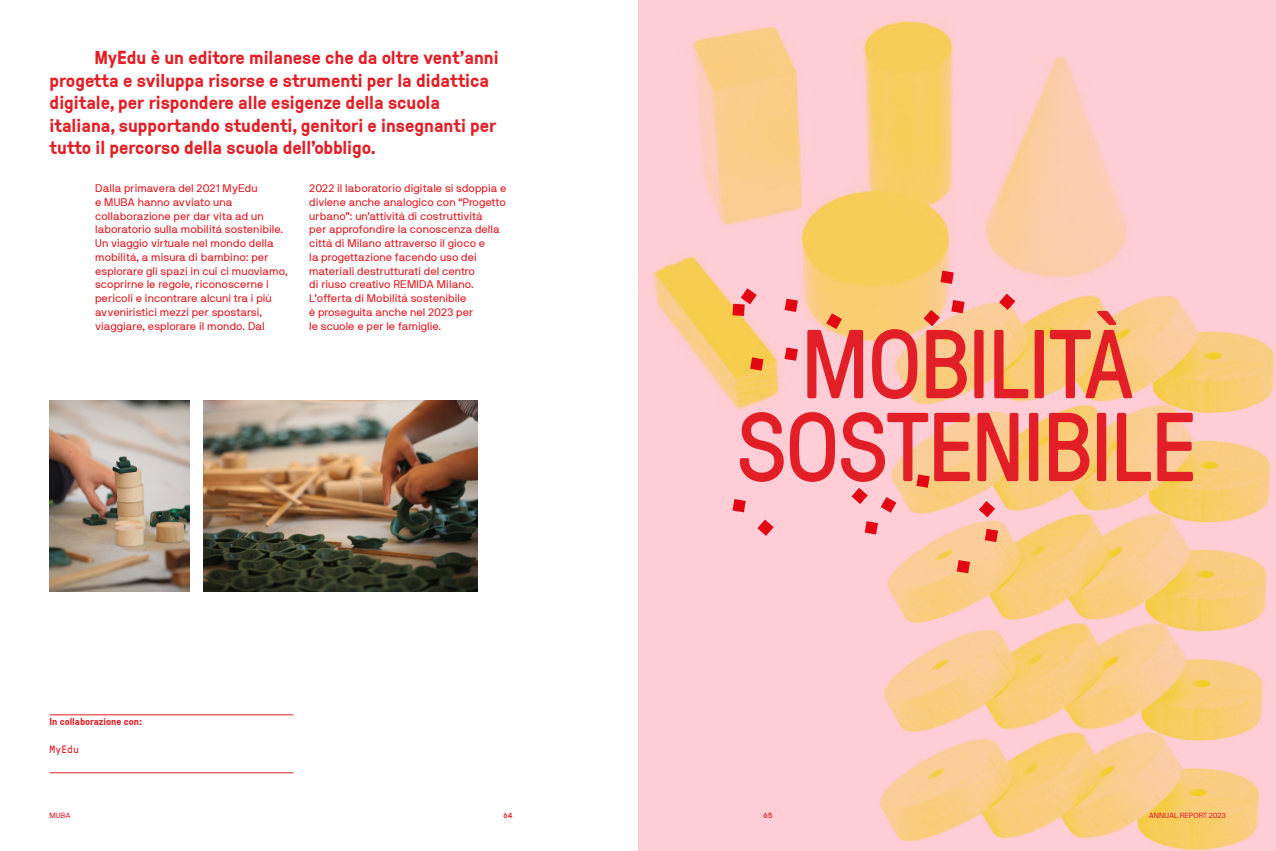
<style>
.page{position:relative;width:1276px;height:851px;background:#fff}
.page>*{position:absolute;margin:0;border:0;box-sizing:border-box;transform-origin:0 0}
.t1{font:97.5px/82.9px "GT Pressura";letter-spacing:-.015em;color:#e21f26;text-align:center}
.t2{font:700 18.75px/22.5px "GT Pressura";color:#e21f26}
.t3{font:11px/13.8px "NB International Regular Webfont";letter-spacing:.01em;color:#e21f26}
.t4{font:10.62px "GT Pressura Mono";color:#e21f26}
.t5{font:700 10px "GT Pressura";color:#e21f26}
.t6{font:7.5px "NB International Regular Webfont";color:#e21f26}
.t7{font:7.5px "NB International Bold Webfont";color:#e21f26}
</style>
<div class="page">
<img style="left:638px;top:0;width:638px;height:850px">
<hr style="left:50px;top:772px;width:243px;height:1px;background:#e21f26">
<hr style="left:50px;top:714px;width:243px;height:1px;background:#e21f26">
<img style="left:50px;top:400px;width:139px;height:191px">
<img style="left:203px;top:400px;width:275px;height:191px">
<svg style="left:826px;top:313px;width:16px;height:16px"></svg>
<svg style="left:880px;top:497px;width:16px;height:15px"></svg>
<svg style="left:916px;top:474px;width:13px;height:13px"></svg>
<svg style="left:984px;top:528px;width:14px;height:14px"></svg>
<svg style="left:940px;top:270px;width:14px;height:14px"></svg>
<svg style="left:784px;top:298px;width:14px;height:14px"></svg>
<svg style="left:732px;top:288px;width:25px;height:28px"></svg>
<svg style="left:750px;top:357px;width:13px;height:13px"></svg>
<svg style="left:999px;top:293px;width:16px;height:17px"></svg>
<svg style="left:784px;top:347px;width:14px;height:14px"></svg>
<svg style="left:732px;top:499px;width:14px;height:13px"></svg>
<svg style="left:951px;top:300px;width:13px;height:13px"></svg>
<svg style="left:864px;top:521px;width:14px;height:13px"></svg>
<svg style="left:956px;top:560px;width:14px;height:13px"></svg>
<svg style="left:923px;top:310px;width:17px;height:16px"></svg>
<svg style="left:978px;top:501px;width:17px;height:16px"></svg>
<svg style="left:757px;top:519px;width:16px;height:17px"></svg>
<svg style="left:851px;top:487px;width:17px;height:17px"></svg>
<p class="t2" style="left:50px;top:46px;width:450px;text-indent:45px">MyEdu è un editore milanese che da oltre vent’anni progetta e sviluppa risorse e strumenti per la didattica digitale, per rispondere alle esigenze della scuola italiana, supportando studenti, genitori e insegnanti per tutto il percorso della scuola dell’obbligo.</p>
<p class="t3" style="left:95px;top:181px;width:194px">Dalla primavera del 2021 MyEdu<br>e MUBA hanno avviato una collaborazione per dar vita ad un laboratorio sulla mobilità sostenibile.<br>Un viaggio virtuale nel mondo della mobilità, a misura di bambino: per esplorare gli spazi in cui ci muoviamo, scoprirne le regole, riconoscerne i pericoli e incontrare alcuni tra i più avveniristici mezzi per spostarsi, viaggiare, esplorare il mondo. Dal</p>
<p class="t3" style="left:309px;top:181px;width:199px">2022 il laboratorio digitale si sdoppia e diviene anche analogico con “Progetto urbano”: un’attività di costruttività<br>per approfondire la conoscenza della città di Milano attraverso il gioco e<br>la progettazione facendo uso dei materiali destrutturati del centro<br>di riuso creativo REMIDA Milano.<br>L’offerta di Mobilità sostenibile<br>è proseguita anche nel 2023 per<br>le scuole e per le famiglie.</p>
<p class="t5" style="left:50px;top:714px;width:94px">In collaborazione con:</p>
<p class="t4" style="left:50px;top:741px;width:31px">MyEdu</p>
<p class="t6" style="left:50px;top:811px;width:22px">MUBA</p>
<p class="t7" style="left:503px;top:811px;width:11px">64</p>
<h1 class="t1" style="left:737px;top:317px;width:461px">MOBILITÀ<br>SOSTENIBILE</h1>
<p class="t7" style="left:763px;top:811px;width:11px">65</p>
<p class="t6" style="left:1148px;top:811px;width:79px">ANNUAL REPORT 2023</p>
</div>
